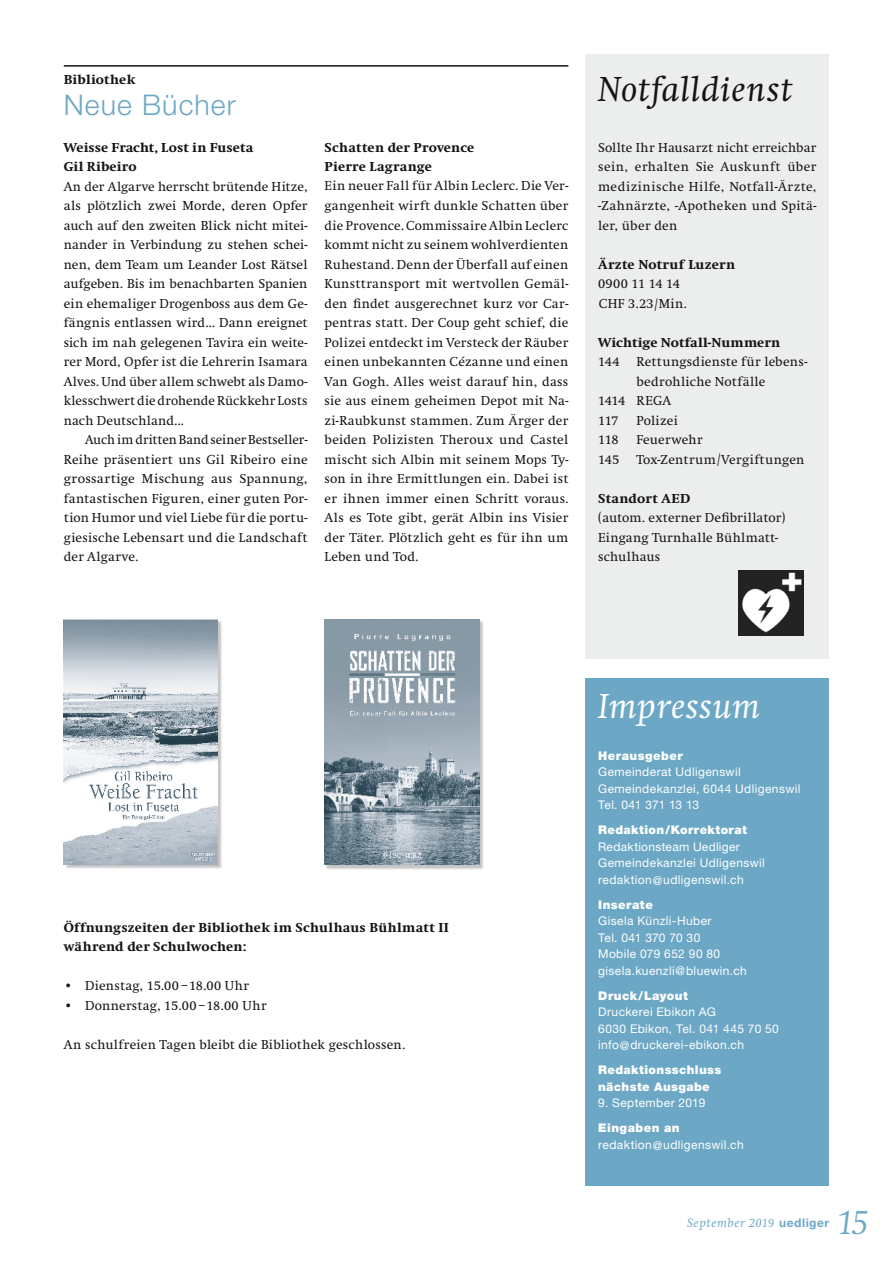
<style>
.page{position:relative;width:893px;height:1263px;background:#fff}
.page>*{position:absolute;margin:0;border:0;box-sizing:border-box;transform-origin:0 0}
.t1{font:italic 36px "Swift";letter-spacing:.025em;color:#131413}
.t2{font:italic 36px "Swift";letter-spacing:.02em;color:#fff}
.t3{font:italic 300 36px "Swift";color:#6ca8c6}
.t4{font:300 28.5px "Helvetica Neue";letter-spacing:.04em;color:#6ca8c6}
.t5{font:13.5px/19.5px "Swift";letter-spacing:.02em;color:#131413;text-align:justify}
.t6{font:800 13.5px/19.5px "Swift";letter-spacing:.02em;color:#131413}
.t7{font:13.5px "Swift";color:#131413}
.t8{font:italic 12.75px "Swift";letter-spacing:.05em;color:#6ca8c6}
.t9{font:12px/16.5px "Helvetica Neue";letter-spacing:.03em;color:#fff}
.t10{font:900 12px/16.5px "Helvetica Neue";letter-spacing:.035em;color:#fff}
.s1{font-family:"Helvetica Neue";font-weight:700;font-style:normal;font-size:12px}
</style>
<div class="page">
<div style="left:585px;top:54px;width:244px;height:604px;background:#eceded"></div>
<img style="left:738px;top:570px;width:66px;height:66px">
<div style="left:585px;top:678px;width:244px;height:507px;background:#6ca8c6"></div>
<hr style="left:64px;top:65px;width:504px;height:2px;background:#131413">
<div style="left:65px;top:620px;width:157px;height:249px;background:#131413;opacity:.25"></div>
<img style="left:64px;top:620px;width:154px;height:244px">
<div style="left:326px;top:620px;width:158px;height:250px;background:#131413;opacity:.25"></div>
<img style="left:325px;top:620px;width:154px;height:245px">
<p class="t6" style="left:64px;top:70px;width:73px">Bibliothek</p>
<h2 class="t4" style="left:64px;top:88px;width:174px">Neue Bücher</h2>
<p class="t6" style="left:64px;top:137px;width:191px">Weisse Fracht, Lost in Fuseta<br>Gil Ribeiro</p>
<p class="t5" style="left:64px;top:177px;width:245px">An der Algarve herrscht brütende Hitze, als plötzlich zwei Morde, deren Opfer auch auf den zweiten Blick nicht mitei&shy;nander in Verbindung zu stehen schei&shy;nen, dem Team um Leander Lost Rätsel aufgeben. Bis im benachbarten Spanien ein ehemaliger Drogenboss aus dem Ge&shy;fängnis entlassen wird... Dann ereignet sich im nah gelegenen Tavira ein weite&shy;rer Mord, Opfer ist die Lehrerin Isamara Alves. Und über allem schwebt als Damo&shy;klesschwert die drohende Rückkehr Losts nach Deutschland...</p>
<p class="t5" style="left:64px;top:430px;width:245px;text-indent:21px">Auch im dritten Band seiner Bestseller-Reihe präsentiert uns Gil Ribeiro eine grossartige Mischung aus Spannung, fantastischen Figuren, einer guten Por&shy;tion Humor und viel Liebe für die portu&shy;giesische Lebensart und die Landschaft der Algarve.</p>
<p class="t6" style="left:325px;top:137px;width:151px">Schatten der Provence<br>Pierre Lagrange</p>
<p class="t5" style="left:325px;top:177px;width:245px">Ein neuer Fall für Albin Leclerc. Die Ver&shy;gangenheit wirft dunkle Schatten über die Provence. Commissaire Albin Leclerc kommt nicht zu seinem wohlverdienten Ruhestand. Denn der Überfall auf einen Kunsttransport mit wertvollen Gemäl&shy;den findet ausgerechnet kurz vor Car&shy;pentras statt. Der Coup geht schief, die Polizei entdeckt im Versteck der Räuber einen unbekannten Cézanne und einen Van Gogh. Alles weist darauf hin, dass sie aus einem geheimen Depot mit Na&shy;zi-Raubkunst stammen. Zum Ärger der beiden Polizisten Theroux und Castel mischt sich Albin mit seinem Mops Ty&shy;son in ihre Ermittlungen ein. Dabei ist er ihnen immer einen Schritt voraus.<br>Als es Tote gibt, gerät Albin ins Visier der Täter. Plötzlich geht es für ihn um Leben und Tod.</p>
<h1 class="t1" style="left:598px;top:69px;width:195px">Notfalldienst</h1>
<p class="t5" style="left:598px;top:138px;width:220px">Sollte Ihr Hausarzt nicht erreichbar sein, erhalten Sie Auskunft über medizinische Hilfe, Notfall-Ärzte, -Zahnärzte, -Apotheken und Spitä&shy;ler, über den</p>
<p class="t6" style="left:598px;top:254px;width:138px">Ärzte Notruf Luzern</p>
<p class="t5" style="left:598px;top:274px;width:90px">0900 11 14 14<br>CHF 3.23/Min.</p>
<p class="t6" style="left:598px;top:332px;width:184px">Wichtige Notfall-Nummern</p>
<p class="t5" style="left:598px;top:352px;width:211px">144 Rettungsdienste für lebens-</p>
<p class="t5" style="left:636px;top:372px;width:130px">bedrohliche Notfälle</p>
<p class="t7" style="left:598px;top:393px;width:75px">1414 REGA</p>
<p class="t5" style="left:598px;top:411px;width:22px">117</p>
<p class="t5" style="left:636px;top:411px;width:43px">Polizei</p>
<p class="t5" style="left:598px;top:430px;width:22px">118</p>
<p class="t5" style="left:636px;top:430px;width:68px">Feuerwehr</p>
<p class="t5" style="left:598px;top:450px;width:23px">145</p>
<p class="t5" style="left:636px;top:450px;width:170px">Tox-Zentrum/Vergiftungen</p>
<p class="t6" style="left:598px;top:488px;width:94px">Standort AED</p>
<p class="t5" style="left:598px;top:508px;width:189px;text-align:left">(autom. externer Defibrillator)<br>Eingang Turnhalle Bühlmatt&shy;schulhaus</p>
<p class="t6" style="left:64px;top:917px;width:387px">Öffnungszeiten der Bibliothek im Schulhaus Bühlmatt II während der Schulwochen:</p>
<p class="t5" style="left:64px;top:976px;width:187px">• Dienstag, 15.00 –18.00 Uhr</p>
<p class="t5" style="left:64px;top:996px;width:204px">• Donnerstag, 15.00 –18.00 Uhr</p>
<p class="t5" style="left:64px;top:1035px;width:343px">An schulfreien Tagen bleibt die Bibliothek geschlossen.</p>
<h1 class="t2" style="left:598px;top:687px;width:163px">Impressum</h1>
<p class="t10" style="left:598px;top:747px;width:86px">Herausgeber</p>
<p class="t9" style="left:598px;top:763px;width:204px">Gemeinderat Udligenswil<br>Gemeindekanzlei, 6044 Udligenswil<br>Tel. 041 371 13 13</p>
<p class="t10" style="left:598px;top:822px;width:150px">Redaktion/Korrektorat</p>
<p class="t9" style="left:598px;top:838px;width:168px">Redaktionsteam Uedliger<br>Gemeindekanzlei Udligenswil redaktion@udligenswil.ch</p>
<p class="t10" style="left:598px;top:896px;width:56px">Inserate</p>
<p class="t9" style="left:598px;top:912px;width:150px">Gisela Künzli-Huber<br>Tel. 041 370 70 30<br>Mobile 079 652 90 80 gisela.kuenzli@bluewin.ch</p>
<p class="t10" style="left:598px;top:987px;width:91px">Druck/Layout</p>
<p class="t9" style="left:598px;top:1003px;width:182px">Druckerei Ebikon AG<br>6030 Ebikon, Tel. 041 445 70 50 info@druckerei-ebikon.ch</p>
<p class="t10" style="left:598px;top:1062px;width:125px">Redaktionsschluss nächste Ausgabe</p>
<p class="t9" style="left:598px;top:1094px;width:109px">9. September 2019</p>
<p class="t10" style="left:598px;top:1120px;width:83px">Eingaben an</p>
<p class="t9" style="left:598px;top:1136px;width:147px">redaktion@udligenswil.ch</p>
<p class="t8" style="left:687px;top:1216px;width:143px">September 2019 <span class="s1">uedliger</span></p>
<h1 class="t3" style="left:838px;top:1202px;width:33px">15</h1>
</div>
